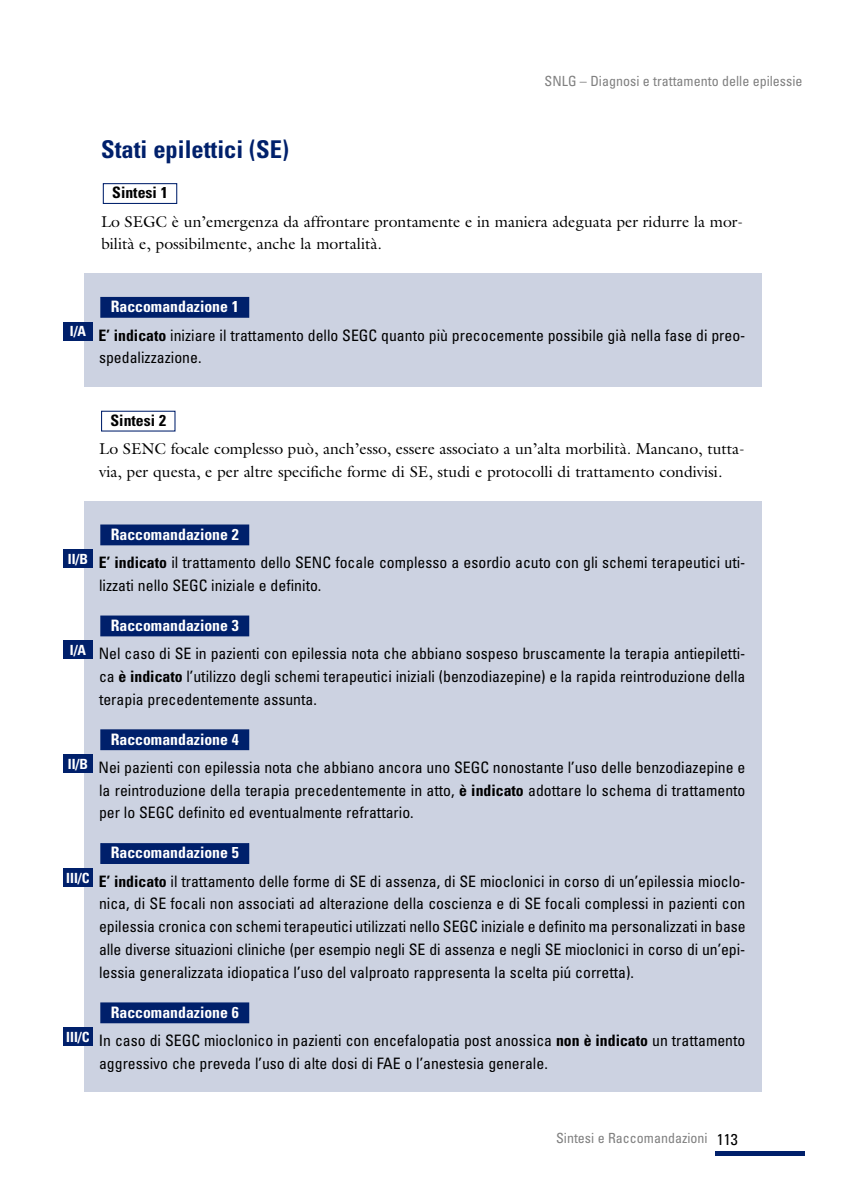
<style>
.page{position:relative;width:844px;height:1191px;background:#fff}
.page>*{position:absolute;margin:0;border:0;box-sizing:border-box;transform-origin:0 0}
.t1{font:700 condensed 24.5px "Univers";color:#00206b}
.t2{font:condensed 15.75px/22.8px "Univers";color:#000}
.t3{font:15.75px/22.8px "Galliard";color:#000}
.t4{font:700 condensed 15.75px "Univers";color:#fff}
.t5{font:700 condensed 15.75px "Univers";color:#000}
.t6{font:condensed 14px "Univers";color:#808080}
.t7{font:700 condensed 14px "Univers";color:#fff}
.s1{font-weight:700}
.s2{font-size:15.75px;color:#000}
</style>
<div class="page">
<div style="left:715px;top:1151px;width:89px;height:5px;background:#00206b"></div>
<div style="left:84px;top:501px;width:677px;height:590px;background:#ccd2e1"></div>
<div style="left:84px;top:273px;width:677px;height:113px;background:#ccd2e1"></div>
<div style="left:63px;top:322px;width:30px;height:18px;background:#00206b"></div>
<div style="left:101px;top:297px;width:148px;height:20px;background:#00206b"></div>
<div style="left:100px;top:297px;width:149px;height:21px;border:1px solid #00206b"></div>
<div style="left:101px;top:411px;width:74px;height:20px;border:1px solid #00206b"></div>
<div style="left:63px;top:1027px;width:30px;height:19px;background:#00206b"></div>
<div style="left:101px;top:1003px;width:148px;height:19px;background:#00206b"></div>
<div style="left:100px;top:1002px;width:149px;height:21px;border:1px solid #00206b"></div>
<div style="left:63px;top:868px;width:30px;height:18px;background:#00206b"></div>
<div style="left:101px;top:843px;width:148px;height:20px;background:#00206b"></div>
<div style="left:100px;top:843px;width:149px;height:21px;border:1px solid #00206b"></div>
<div style="left:63px;top:754px;width:30px;height:19px;background:#00206b"></div>
<div style="left:101px;top:730px;width:148px;height:19px;background:#00206b"></div>
<div style="left:100px;top:729px;width:149px;height:21px;border:1px solid #00206b"></div>
<div style="left:63px;top:640px;width:30px;height:19px;background:#00206b"></div>
<div style="left:101px;top:616px;width:148px;height:20px;background:#00206b"></div>
<div style="left:100px;top:615px;width:149px;height:21px;border:1px solid #00206b"></div>
<div style="left:63px;top:549px;width:30px;height:19px;background:#00206b"></div>
<div style="left:101px;top:525px;width:148px;height:20px;background:#00206b"></div>
<div style="left:100px;top:524px;width:149px;height:21px;border:1px solid #00206b"></div>
<div style="left:103px;top:183px;width:74px;height:21px;border:1px solid #00206b"></div>
<p class="t6" style="left:544px;top:76px;width:259px">SNLG – Diagnosi e trattamento delle epilessie</p>
<h1 class="t1" style="left:101px;top:141px;width:189px">Stati epilettici (SE)</h1>
<p class="t5" style="left:112px;top:187px;width:57px">Sintesi 1</p>
<p class="t3" style="left:101px;top:210px;width:643px">Lo SEGC è un’emergenza da affrontare prontamente e in maniera adeguata per ridurre la mor&shy;bilità e, possibilmente, anche la mortalità.</p>
<p class="t7" style="left:70px;top:326px;width:18px">I/A</p>
<p class="t4" style="left:111px;top:301px;width:130px">Raccomandazione 1</p>
<p class="t2" style="left:99px;top:325px;width:648px"><span class="s1">E’ indicato</span> iniziare il trattamento dello SEGC quanto più precocemente possibile già nella fase di preo&shy;spedalizzazione.</p>
<p class="t5" style="left:110px;top:414px;width:57px">Sintesi 2</p>
<p class="t3" style="left:99px;top:437px;width:647px">Lo SENC focale complesso può, anch’esso, essere associato a un’alta morbilità. Mancano, tutta&shy;via, per questa, e per altre specifiche forme di SE, studi e protocolli di trattamento condivisi.</p>
<p class="t7" style="left:68px;top:554px;width:22px">II/B</p>
<p class="t4" style="left:111px;top:528px;width:130px">Raccomandazione 2</p>
<p class="t2" style="left:99px;top:552px;width:647px"><span class="s1">E’ indicato</span> il trattamento dello SENC focale complesso a esordio acuto con gli schemi terapeutici uti&shy;lizzati nello SEGC iniziale e definito.</p>
<p class="t7" style="left:70px;top:645px;width:18px">I/A</p>
<p class="t4" style="left:111px;top:619px;width:130px">Raccomandazione 3</p>
<p class="t2" style="left:99px;top:643px;width:648px;text-align:justify">Nel caso di SE in pazienti con epilessia nota che abbiano sospeso bruscamente la terapia antiepiletti&shy;ca <span class="s1">è indicato</span> l’utilizzo degli schemi terapeutici iniziali (benzodiazepine) e la rapida reintroduzione della terapia precedentemente assunta.</p>
<p class="t7" style="left:68px;top:758px;width:22px">II/B</p>
<p class="t7" style="left:66px;top:872px;width:25px">III/C</p>
<p class="t4" style="left:111px;top:733px;width:130px">Raccomandazione 4</p>
<p class="t2" style="left:98px;top:757px;width:648px;text-align:justify">Nei pazienti con epilessia nota che abbiano ancora uno SEGC nonostante l’uso delle benzodiazepine e la reintroduzione della terapia precedentemente in atto, <span class="s1">è indicato</span> adottare lo schema di trattamento per lo SEGC definito ed eventualmente refrattario.</p>
<p class="t4" style="left:111px;top:847px;width:130px">Raccomandazione 5</p>
<p class="t2" style="left:99px;top:871px;width:648px;text-align:justify"><span class="s1">E’ indicato</span> il trattamento delle forme di SE di assenza, di SE mioclonici in corso di un’epilessia mioclo&shy;nica, di SE focali non associati ad alterazione della coscienza e di SE focali complessi in pazienti con epilessia cronica con schemi terapeutici utilizzati nello SEGC iniziale e definito ma personalizzati in base alle diverse situazioni cliniche (per esempio negli SE di assenza e negli SE mioclonici in corso di un’epi&shy;lessia generalizzata idiopatica l’uso del valproato rappresenta la scelta piú corretta).</p>
<p class="t7" style="left:66px;top:1031px;width:25px">III/C</p>
<p class="t4" style="left:111px;top:1006px;width:130px">Raccomandazione 6</p>
<p class="t2" style="left:99px;top:1030px;width:648px">In caso di SEGC mioclonico in pazienti con encefalopatia post anossica <span class="s1">non è indicato</span> un trattamento aggressivo che preveda l’uso di alte dosi di FAE o l’anestesia generale.</p>
<p class="t6" style="left:556px;top:1133px;width:183px">Sintesi e Raccomandazioni <span class="s2">113</span></p>
</div>
